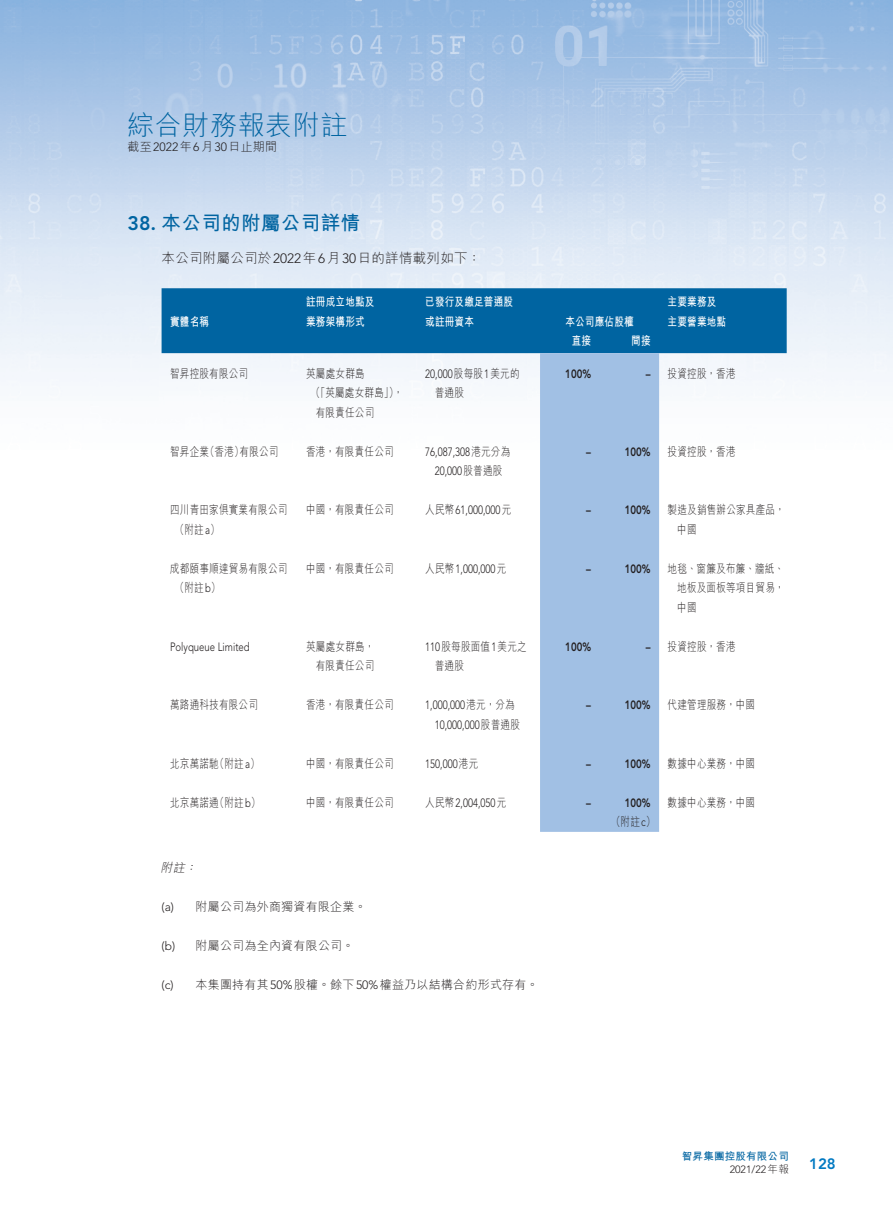
<style>
.page{position:relative;width:893px;height:1212px;background:#fff}
.page>*{position:absolute;margin:0;border:0;box-sizing:border-box;transform-origin:0 0}
.t1{font:300 27px "M Hei HK";letter-spacing:.02em;color:#0064a1}
._01_H1{font:700 19.5px "M Hei HK";letter-spacing:.02em;color:#0064a1}
.t2{font:800 15px "Avenir LT Std";color:#0079c2}
._00_txt{font:300 13.5px "M Hei HK";letter-spacing:.02em;color:#231f20}
._00_txt-2{font:300 12px "M Hei HK";letter-spacing:.02em;color:#231f20;scale:.8 1}
._00_txt-3{font:300 12px "Avenir LT Std";color:#231f20;scale:.8 1}
._06_Notes{font:300 12px "M Hei HK";letter-spacing:.02em;color:#231f20}
._00_txt-4{font:700 12px "M Hei HK";letter-spacing:.02em;color:#fff;scale:.8 1}
._00_txt-5{font:800 12px "Avenir LT Std";color:#231f20;scale:.8 1}
._06_Notes-2{font:300 12px "Avenir LT Std";color:#231f20}
._06_Notes-3{font:italic 300 12px "M Hei HK";color:#231f20}
.t3{font:700 10.5px "M Hei HK";letter-spacing:.02em;color:#0064a1}
.t4{font:300 10.5px "Avenir LT Std";color:#231f20}
.s1{font-family:"Avenir LT Std"}
.s2{font-family:"Avenir LT Std";font-weight:800}
.s3{font-family:"M Hei HK"}
</style>
<div class="page">
<img style="left:0;top:0;width:893px;height:832px">
<div style="left:162px;top:288px;width:625px;height:65px;background:#0064a1"></div>
<div style="left:540px;top:353px;width:119px;height:479px;background:#a1c0e4"></div>
<h1 class="t1" style="left:128px;top:111px;width:221px">綜合財務報表附註</h1>
<p class="_06_Notes" style="left:128px;top:140px;width:151px">截至<span class="s1">2022</span>年<span class="s1">6</span>月<span class="s1">30</span>日止期間</p>
<p class="_01_H1" style="left:128px;top:209px;width:234px"><span class="s2">38.</span> 本公司的附屬公司詳情</p>
<p class="_00_txt" style="left:162px;top:251px;width:321px">本公司附屬公司於<span class="s1">2022</span>年<span class="s1">6</span>月<span class="s1">30</span>日的詳情載列如下：</p>
<p class="_00_txt-4" style="left:170px;top:313px;width:50px">實體名稱</p>
<p class="_00_txt-4" style="left:306px;top:293px;width:87px">註冊成立地點及</p>
<p class="_00_txt-4" style="left:306px;top:313px;width:75px">業務架構形式</p>
<p class="_00_txt-4" style="left:425px;top:293px;width:111px">已發行及繳足普通股</p>
<p class="_00_txt-4" style="left:425px;top:313px;width:62px">或註冊資本</p>
<p class="_00_txt-2" style="left:170px;top:367px;width:99px">智昇控股有限公司</p>
<p class="_00_txt-2" style="left:306px;top:367px;width:75px">英屬處女群島</p>
<p class="_00_txt-2" style="left:311px;top:386px;width:117px">（「英屬處女群島 ，(「</p>
<p class="_00_txt-2" style="left:316px;top:406px;width:75px">有限責任公司</p>
<p class="_00_txt-3" style="left:425px;top:366px;width:120px">20,000<span class="s3">股每股</span>1<span class="s3">美元的</span></p>
<p class="_00_txt-2" style="left:435px;top:386px;width:38px">普通股</p>
<p class="_00_txt-2" style="left:205px;top:445px;width:50px">（香港）</p>
<p class="_00_txt-2" style="left:240px;top:445px;width:50px">有限公司</p>
<p class="_00_txt-2" style="left:170px;top:445px;width:50px">智昇企業</p>
<p class="_00_txt-2" style="left:306px;top:445px;width:111px">香港，有限責任公司</p>
<p class="_00_txt-3" style="left:425px;top:444px;width:108px">76,087,308 <span class="s3">港元分為</span></p>
<p class="_00_txt-3" style="left:435px;top:464px;width:86px">20,000<span class="s3">股普通股</span></p>
<p class="_00_txt-2" style="left:170px;top:503px;width:148px">四川青田家俱實業有限公司</p>
<p class="_00_txt-2" style="left:175px;top:523px;width:57px">（附註<span class="s1">a</span>(</p>
<p class="_00_txt-2" style="left:306px;top:503px;width:111px">中國，有限責任公司</p>
<p class="_00_txt-3" style="left:425px;top:503px;width:109px"><span class="s3">人民幣</span> 61,000,000<span class="s3">元</span></p>
<p class="_00_txt-2" style="left:170px;top:562px;width:148px">成都頤事順達貿易有限公司</p>
<p class="_00_txt-2" style="left:175px;top:581px;width:59px">（附註<span class="s1">b</span>(</p>
<p class="_00_txt-2" style="left:306px;top:562px;width:111px">中國，有限責任公司</p>
<p class="_00_txt-3" style="left:425px;top:561px;width:103px"><span class="s3">人民幣</span> 1,000,000<span class="s3">元</span></p>
<p class="_00_txt-3" style="left:170px;top:639px;width:101px">Polyqueue Limited</p>
<p class="_00_txt-2" style="left:306px;top:640px;width:87px">英屬處女群島，</p>
<p class="_00_txt-2" style="left:316px;top:659px;width:75px">有限責任公司</p>
<p class="_00_txt-2" style="left:425px;top:640px;width:128px"><span class="s1">110</span>股每股面值<span class="s1">1</span>美元之</p>
<p class="_00_txt-2" style="left:435px;top:659px;width:38px">普通股</p>
<p class="_00_txt-2" style="left:170px;top:698px;width:111px">萬路通科技有限公司</p>
<p class="_00_txt-2" style="left:306px;top:698px;width:111px">香港，有限責任公司</p>
<p class="_00_txt-3" style="left:425px;top:698px;width:113px">1,000,000 <span class="s3">港元，分為</span></p>
<p class="_00_txt-3" style="left:435px;top:717px;width:108px">10,000,000<span class="s3">股普通股</span></p>
<p class="_00_txt-2" style="left:215px;top:757px;width:57px">（附註<span class="s1">a</span>）</p>
<p class="_00_txt-2" style="left:170px;top:757px;width:62px">北京萬諾馳</p>
<p class="_00_txt-2" style="left:306px;top:757px;width:111px">中國，有限責任公司</p>
<p class="_00_txt-3" style="left:425px;top:756px;width:68px">150,000 <span class="s3">港元</span></p>
<p class="_00_txt-2" style="left:215px;top:796px;width:59px">（附註<span class="s1">b</span>）</p>
<p class="_00_txt-2" style="left:170px;top:796px;width:62px">北京萬諾通</p>
<p class="_00_txt-2" style="left:306px;top:796px;width:111px">中國，有限責任公司</p>
<p class="_00_txt-3" style="left:425px;top:795px;width:103px"><span class="s3">人民幣</span> 2,004,050<span class="s3">元</span></p>
<p class="_06_Notes-3" style="left:161px;top:861px;width:28px">附註</p>
<p class="_06_Notes-3" style="left:185px;top:861px;width:16px">：</p>
<p class="_06_Notes-2" style="left:162px;top:900px;width:14px">)a(</p>
<p class="_06_Notes" style="left:196px;top:900px;width:172px">附屬公司為外商獨資有限企業。</p>
<p class="_06_Notes-2" style="left:162px;top:939px;width:15px">b( )</p>
<p class="_06_Notes" style="left:196px;top:939px;width:160px">附屬公司為全內資有限公司。</p>
<p class="_06_Notes-2" style="left:162px;top:978px;width:14px">)c(</p>
<p class="_06_Notes" style="left:196px;top:978px;width:344px">本集團持有其<span class="s1">50%</span>股權。餘下<span class="s1">50%</span>權益乃以結構合約形式存有。</p>
<p class="_00_txt-4" style="left:565px;top:313px;width:87px">本公司應佔股權</p>
<p class="_00_txt-4" style="left:572px;top:332px;width:26px">直接</p>
<p class="_00_txt-5" style="left:565px;top:366px;width:34px">100%</p>
<p class="_00_txt-4" style="left:631px;top:332px;width:26px">間接</p>
<p class="_00_txt-5" style="left:646px;top:366px;width:8px">–</p>
<p class="_00_txt-4" style="left:668px;top:293px;width:62px">主要業務及</p>
<p class="_00_txt-4" style="left:668px;top:313px;width:75px">主要營業地點</p>
<p class="_00_txt-2" style="left:668px;top:367px;width:86px">投資控股，香港</p>
<p class="_00_txt-5" style="left:586px;top:444px;width:8px">–</p>
<p class="_00_txt-5" style="left:625px;top:444px;width:34px">100%</p>
<p class="_00_txt-2" style="left:668px;top:445px;width:86px">投資控股，香港</p>
<p class="_00_txt-5" style="left:586px;top:503px;width:8px">–</p>
<p class="_00_txt-5" style="left:625px;top:503px;width:34px">100%</p>
<p class="_00_txt-2" style="left:668px;top:503px;width:148px">製造及銷售辦公家具產品，</p>
<p class="_00_txt-2" style="left:677px;top:523px;width:26px">中國</p>
<p class="_00_txt-5" style="left:586px;top:561px;width:8px">–</p>
<p class="_00_txt-5" style="left:625px;top:561px;width:34px">100%</p>
<p class="_00_txt-2" style="left:668px;top:562px;width:147px">地毯、窗簾及布簾、牆紙、</p>
<p class="_00_txt-2" style="left:677px;top:581px;width:136px">地板及面板等項目貿易，</p>
<p class="_00_txt-2" style="left:677px;top:601px;width:26px">中國</p>
<p class="_00_txt-5" style="left:565px;top:639px;width:34px">100%</p>
<p class="_00_txt-5" style="left:646px;top:639px;width:8px">–</p>
<p class="_00_txt-2" style="left:668px;top:640px;width:86px">投資控股，香港</p>
<p class="_00_txt-5" style="left:586px;top:698px;width:8px">–</p>
<p class="_00_txt-5" style="left:625px;top:698px;width:34px">100%</p>
<p class="_00_txt-2" style="left:668px;top:698px;width:111px">代建管理服務，中國</p>
<p class="_00_txt-5" style="left:586px;top:756px;width:8px">–</p>
<p class="_00_txt-5" style="left:625px;top:756px;width:34px">100%</p>
<p class="_00_txt-2" style="left:668px;top:757px;width:111px">數據中心業務，中國</p>
<p class="_00_txt-5" style="left:586px;top:795px;width:8px">–</p>
<p class="_00_txt-5" style="left:625px;top:795px;width:34px">100%</p>
<p class="_00_txt-2" style="left:668px;top:796px;width:111px">數據中心業務，中國</p>
<p class="_00_txt-2" style="left:611px;top:815px;width:57px">（附註<span class="s1">c</span>(</p>
<p class="t3" style="left:682px;top:1148px;width:108px">智昇集團控股有限公司</p>
<p class="t4" style="left:730px;top:1163px;width:61px">2021/22<span class="s3">年報</span></p>
<p class="t2" style="left:809px;top:1154px;width:28px">128</p>
</div>
